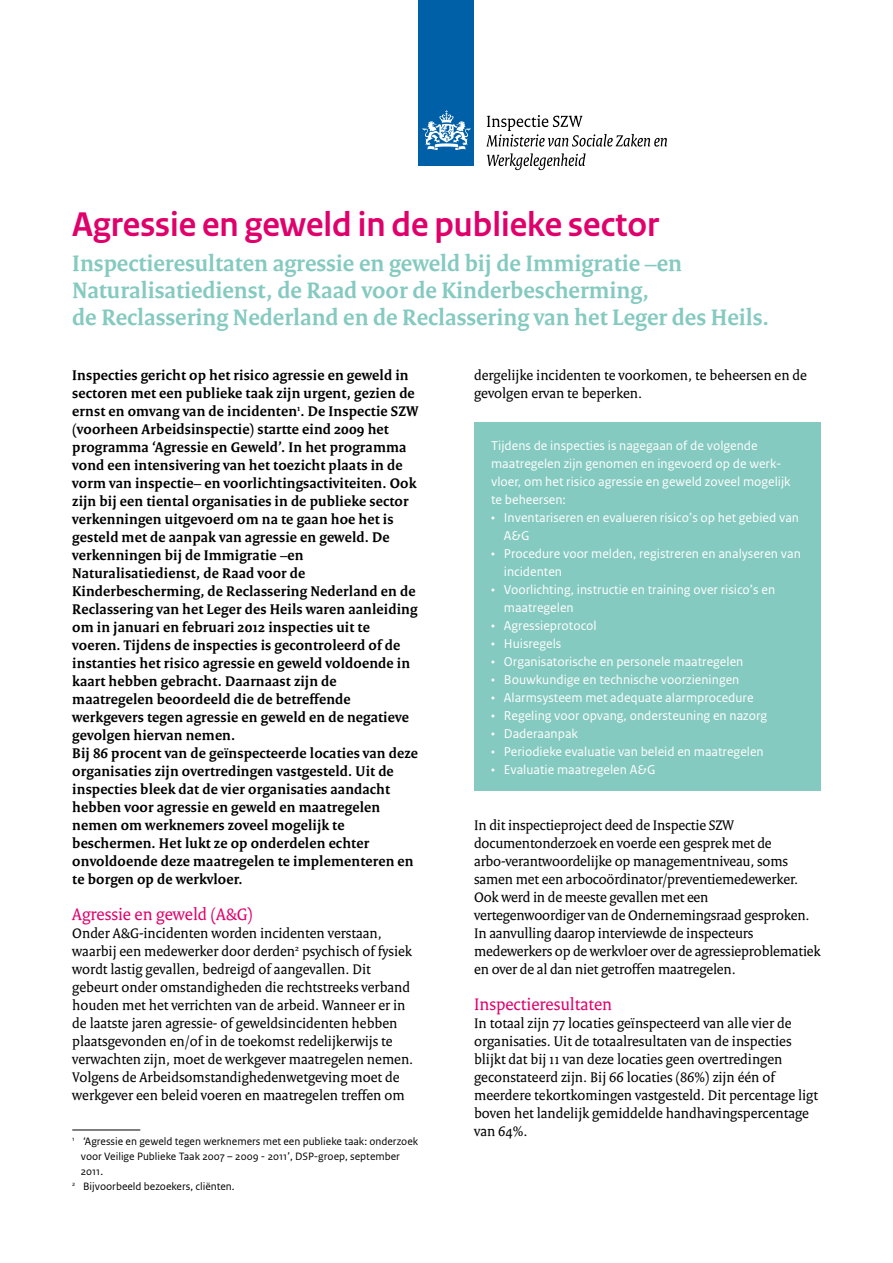
<style>
.page{position:relative;width:893px;height:1263px;background:#fff}
.page>*{position:absolute;margin:0;border:0;box-sizing:border-box;transform-origin:0 0}
.t1{font:700 36px "Rijksoverheid Sans Heading";color:#e0006b}
.t2{font:700 24px/27px "Rijksoverheid Serif";color:#85cac0}
.t3{font:18px "Rijksoverheid Serif";color:#e0006b}
.t4{font:15px/18px "Rijksoverheid Serif";color:#000}
.t5{font:700 15px/18px "Rijksoverheid Serif";letter-spacing:.01em;color:#000}
.t6{font:13.5px/18px "Rijksoverheid Sans Text";color:#fff}
.t7{font:11.25px "Rijksoverheid Sans Text";color:#000}
</style>
<div class="page">
<div style="left:419px;top:0;width:55px;height:166px;background:#0060a7"></div>
<svg style="left:423px;top:110px;width:47px;height:40px"></svg>
<svg style="left:486px;top:115px;width:181px;height:32px"></svg>
<svg style="left:487px;top:153px;width:99px;height:17px"></svg>
<hr style="left:72px;top:1129px;width:68px;height:1px;background:#000">
<div style="left:474px;top:422px;width:347px;height:369px;background:#85cac0"></div>
<h1 class="t1" style="left:72px;top:204px;width:588px">Agressie en geweld in de publieke sector</h1>
<h2 class="t2" style="left:72px;top:249px;width:698px">Inspectieresultaten agressie en geweld bij de Immigratie –en<br>Naturalisatiedienst, de Raad voor de Kinderbescherming,<br>de Reclassering Nederland en de Reclassering van het Leger des Heils.</h2>
<p class="t5" style="left:72px;top:366px;width:348px">Inspecties gericht op het risico agressie en geweld in sectoren met een publieke taak zijn urgent, gezien de ernst en omvang van de incidenten<sup>1</sup>. De Inspectie SZW (voorheen Arbeidsinspectie) startte eind 2009 het programma ‘Agressie en Geweld’. In het programma vond een intensivering van het toezicht plaats in de vorm van inspectie– en voorlichtingsactiviteiten. Ook zijn bij een tiental organisaties in de publieke sector verkenningen uitgevoerd om na te gaan hoe het is gesteld met de aanpak van agressie en geweld. De verkenningen bij de Immigratie –en Naturalisatiedienst, de Raad voor de Kinderbescherming, de Reclassering Nederland en de Reclassering van het Leger des Heils waren aanleiding om in januari en februari 2012 inspecties uit te voeren. Tijdens de inspecties is gecontroleerd of de instanties het risico agressie en geweld voldoende in kaart hebben gebracht. Daarnaast zijn de maatregelen beoordeeld die de betreffende werkgevers tegen agressie en geweld en de negatieve gevolgen hiervan nemen.<br>Bij 86 procent van de geïnspecteerde locaties van deze organisaties zijn overtredingen vastgesteld. Uit de inspecties bleek dat de vier organisaties aandacht hebben voor agressie en geweld en maatregelen nemen om werknemers zoveel mogelijk te beschermen. Het lukt ze op onderdelen echter onvoldoende deze maatregelen te implementeren en te borgen op de werkvloer.</p>
<p class="t3" style="left:72px;top:903px;width:182px">Agressie en geweld (A&amp;G)</p>
<p class="t4" style="left:72px;top:924px;width:343px">Onder A&amp;G-incidenten worden incidenten verstaan, waarbij een medewerker door derden<sup>2</sup> psychisch of fysiek wordt lastig gevallen, bedreigd of aangevallen. Dit gebeurt onder omstandigheden die rechtstreeks verband houden met het verrichten van de arbeid. Wanneer er in de laatste jaren agressie- of geweldsincidenten hebben plaatsgevonden en/of in de toekomst redelijkerwijs te verwachten zijn, moet de werkgever maatregelen nemen.<br>Volgens de Arbeidsomstandighedenwetgeving moet de werkgever een beleid voeren en maatregelen treffen om</p>
<p class="t7" style="left:72px;top:1135px;width:347px"><sup>1</sup> ‘Agressie en geweld tegen werknemers met een publieke taak: onderzoek</p>
<p class="t7" style="left:81px;top:1150px;width:321px">voor Veilige Publieke Taak 2007 – 2009 - 2011’, DSP-groep, september</p>
<p class="t7" style="left:81px;top:1165px;width:24px">2011.</p>
<p class="t7" style="left:72px;top:1180px;width:164px"><sup>2</sup> Bijvoorbeeld bezoekers, cliënten.</p>
<p class="t4" style="left:474px;top:366px;width:334px">dergelijke incidenten te voorkomen, te beheersen en de gevolgen ervan te beperken.</p>
<p class="t6" style="left:491px;top:437px;width:301px">Tijdens de inspecties is nagegaan of de volgende maatregelen zijn genomen en ingevoerd op de werk&shy;vloer, om het risico agressie en geweld zoveel mogelijk te beheersen:</p>
<p class="t6" style="left:504px;top:509px;width:297px;text-indent:-13px">• Inventariseren en evalueren risico’s op het gebied van<br>A&amp;G</p>
<p class="t6" style="left:504px;top:545px;width:298px;text-indent:-13px">• Procedure voor melden, registreren en analyseren van incidenten</p>
<p class="t6" style="left:504px;top:581px;width:273px;text-indent:-13px">• Voorlichting, instructie en training over risico’s en maatregelen</p>
<p class="t6" style="left:491px;top:617px;width:107px">• Agressieprotocol</p>
<p class="t6" style="left:491px;top:635px;width:72px">• Huisregels</p>
<p class="t6" style="left:491px;top:653px;width:254px">• Organisatorische en personele maatregelen</p>
<p class="t6" style="left:491px;top:671px;width:250px">• Bouwkundige en technische voorzieningen</p>
<p class="t6" style="left:491px;top:689px;width:264px">• Alarmsysteem met adequate alarmprocedure</p>
<p class="t6" style="left:491px;top:707px;width:278px">• Regeling voor opvang, ondersteuning en nazorg</p>
<p class="t6" style="left:491px;top:725px;width:88px">• Daderaanpak</p>
<p class="t6" style="left:491px;top:743px;width:274px">• Periodieke evaluatie van beleid en maatregelen</p>
<p class="t6" style="left:491px;top:760px;width:166px">• Evaluatie maatregelen A&amp;G</p>
<p class="t4" style="left:474px;top:816px;width:348px">In dit inspectieproject deed de Inspectie SZW documentonderzoek en voerde een gesprek met de arbo-verantwoordelijke op managementniveau, soms samen met een arbocoördinator/preventiemedewerker.<br>Ook werd in de meeste gevallen met een vertegenwoordiger van de Ondernemingsraad gesproken.<br>In aanvulling daarop interviewde de inspecteurs medewerkers op de werkvloer over de agressieproblematiek en over de al dan niet getroffen maatregelen.</p>
<p class="t3" style="left:474px;top:993px;width:139px">Inspectieresultaten</p>
<p class="t4" style="left:474px;top:1014px;width:345px">In totaal zijn 77 locaties geïnspecteerd van alle vier de organisaties. Uit de totaalresultaten van de inspecties blijkt dat bij 11 van deze locaties geen overtredingen geconstateerd zijn. Bij 66 locaties (86%) zijn één of meerdere tekortkomingen vastgesteld. Dit percentage ligt boven het landelijk gemiddelde handhavingspercentage van 64%.</p>
</div>
